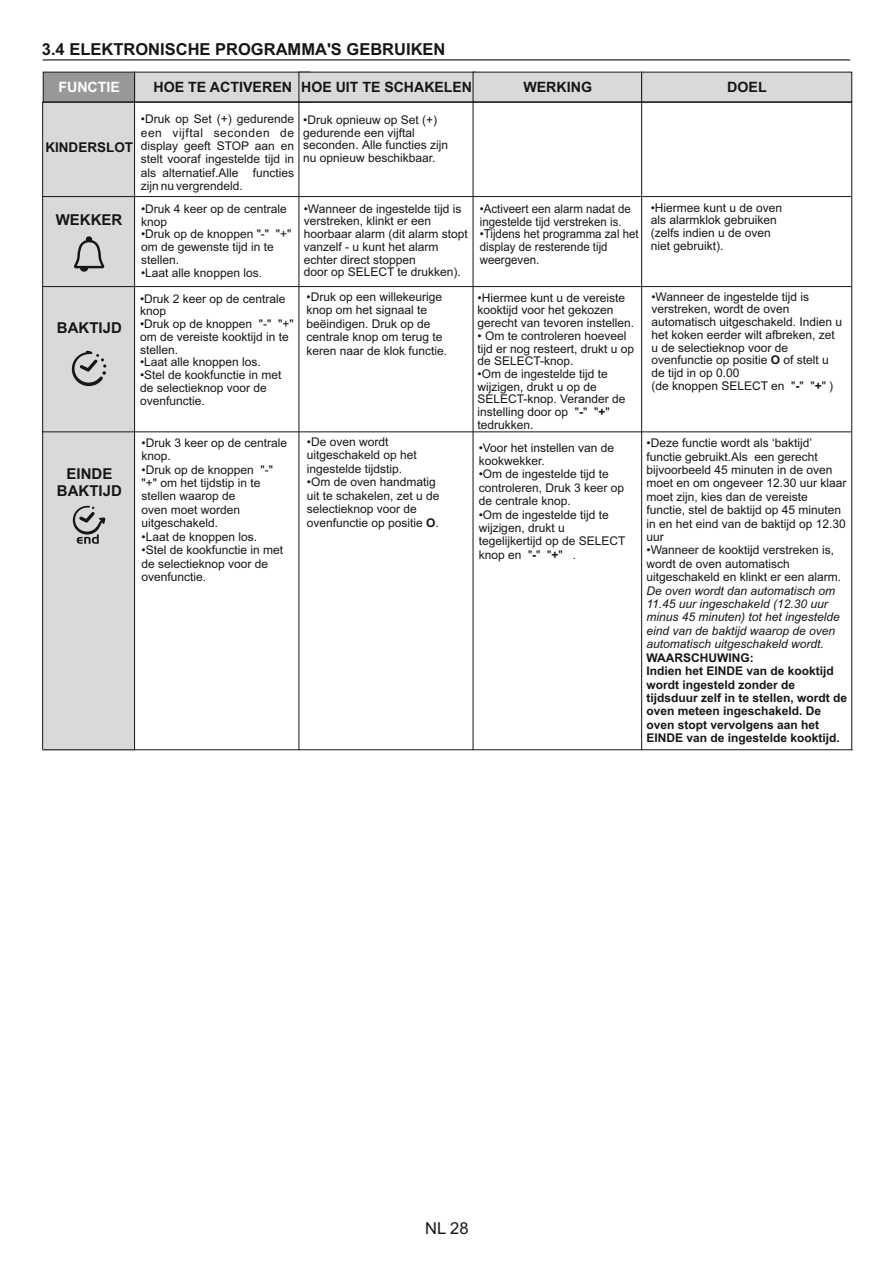
<style>
.page{position:relative;width:893px;height:1263px;background:#fff}
.page>*{position:absolute;margin:0;border:0;box-sizing:border-box;transform-origin:0 0}
.t1{font:700 16.5px "Arial";color:#151616}
.t2{font:16.5px "Arial";color:#151616}
.t3{font:700 15px/16.8px "Arial";color:#151616;text-align:center}
.t4{font:700 14.25px "Arial";color:#151616}
.t5{font:700 14.25px "Arial";color:#fff}
.t6{font:700 13.5px "Arial";color:#151616}
.t7{font:12.3px/12.8px "Arial";color:#151616;scale:.94 1}
.t8{font:12px/12.8px "Arial";color:#151616}
.t9{font:700 12px/13.4px "Arial";color:#151616}
.t10{font:italic 12px/13.4px "Arial";color:#151616}
.s1{font-weight:700}
</style>
<div class="page">
<div style="left:43px;top:103px;width:92px;height:647px;background:#d9d9da"></div>
<svg style="left:42px;top:71px;width:810px;height:31px;background:#c7c8c8"></svg>
<hr style="left:42px;top:102px;width:1px;height:647px;background:#151616">
<hr style="left:134px;top:102px;width:1px;height:648px;background:#151616">
<hr style="left:851px;top:102px;width:1px;height:648px;background:#151616">
<hr style="left:42px;top:431px;width:809px;height:1px;background:#151616">
<hr style="left:42px;top:286px;width:809px;height:1px;background:#151616">
<hr style="left:42px;top:196px;width:809px;height:1px;background:#151616">
<hr style="left:42px;top:102px;width:809px;height:1px;background:#151616">
<svg style="left:74px;top:236px;width:30px;height:36px"></svg>
<svg style="left:72px;top:350px;width:34px;height:36px"></svg>
<hr style="left:298px;top:102px;width:1px;height:648px;background:#151616">
<hr style="left:473px;top:102px;width:1px;height:648px;background:#151616">
<hr style="left:641px;top:102px;width:1px;height:648px;background:#151616">
<svg style="left:73px;top:506px;width:33px;height:38px"></svg>
<hr style="left:43px;top:749px;width:810px;height:1px;background:#151616">
<hr style="left:43px;top:59px;width:807px;height:1px;background:#151616">
<h1 class="t1" style="left:42px;top:43px;width:405px">3.4 ELEKTRONISCHE PROGRAMMA'S GEBRUIKEN</h1>
<p class="t5" style="left:58px;top:82px;width:63px">FUNCTIE</p>
<p class="t4" style="left:153px;top:82px;width:140px">HOE TE ACTIVEREN</p>
<p class="t4" style="left:301px;top:82px;width:172px">HOE UIT TE SCHAKELEN</p>
<p class="t4" style="left:523px;top:82px;width:70px">WERKING</p>
<p class="t4" style="left:727px;top:82px;width:41px">DOEL</p>
<p class="t6" style="left:45px;top:142px;width:89px">KINDERSLOT</p>
<p class="t3" style="left:56px;top:213px;width:68px">WEKKER</p>
<p class="t8" style="left:141px;top:113px;width:155px;line-height:13.4px;text-align:justify">•Druk op Set (+) gedurende een vijftal seconden de display geeft STOP aan en stelt vooraf ingestelde tijd in als alternatief.Alle functies zijn nu vergrendeld.</p>
<p class="t8" style="left:303px;top:115px;width:146px">•Druk opnieuw op Set (+) gedurende een vijftal seconden. Alle functies zijn nu opnieuw beschikbaar.</p>
<p class="t8" style="left:141px;top:203px;width:147px">•Druk 4 keer op de centrale knop</p>
<p class="t8" style="left:141px;top:229px;width:152px">•Druk op de knoppen "-" "+" om de gewenste tijd in te stellen.</p>
<p class="t8" style="left:141px;top:267px;width:122px">•Laat alle knoppen los.</p>
<p class="t8" style="left:304px;top:203px;width:166px">•Wanneer de ingestelde tijd is verstreken, klinkt er een hoorbaar alarm (dit alarm stopt vanzelf - u kunt het alarm echter direct stoppen<br>door op SELECT te drukken).</p>
<p class="t3" style="left:57px;top:320px;width:66px">BAKTIJD</p>
<p class="t3" style="left:57px;top:467px;width:66px">EINDE<br>BAKTIJD</p>
<p class="t8" style="left:140px;top:293px;width:147px">•Druk 2 keer op de centrale knop</p>
<p class="t8" style="left:140px;top:319px;width:155px">•Druk op de knoppen "-" "+" om de vereiste kooktijd in te stellen.</p>
<p class="t8" style="left:140px;top:357px;width:122px">•Laat alle knoppen los.</p>
<p class="t8" style="left:140px;top:370px;width:143px">•Stel de kookfunctie in met de selectieknop voor de ovenfunctie.</p>
<p class="t8" style="left:142px;top:437px;width:147px;line-height:13.4px">•Druk 3 keer op de centrale knop.</p>
<p class="t8" style="left:142px;top:464px;width:133px;line-height:13.4px">•Druk op de knoppen "-" "+" om het tijdstip in te stellen waarop de<br>oven moet worden uitgeschakeld.</p>
<p class="t8" style="left:142px;top:531px;width:117px">•Laat de knoppen los.</p>
<p class="t8" style="left:142px;top:544px;width:143px;line-height:13.4px">•Stel de kookfunctie in met de selectieknop voor de ovenfunctie.</p>
<p class="t8" style="left:306px;top:291px;width:142px;line-height:13.4px">•Druk op een willekeurige knop om het signaal te beëindigen. Druk op de centrale knop om terug te keren naar de klok functie.</p>
<p class="t8" style="left:307px;top:436px;width:112px;line-height:13.5px">•De oven wordt uitgeschakeld op het ingestelde tijdstip.</p>
<p class="t8" style="left:307px;top:476px;width:134px;line-height:13.5px">•Om de oven handmatig uit te schakelen, zet u de selectieknop voor de ovenfunctie op positie <span class="s1">O</span>.</p>
<p class="t7" style="left:480px;top:203px;width:162px">•Activeert een alarm nadat de ingestelde tijd verstreken is.</p>
<p class="t7" style="left:480px;top:229px;width:170px">•Tijdens het programma zal het display de resterende tijd weergeven.</p>
<p class="t8" style="left:477px;top:292px;width:158px">•Hiermee kunt u de vereiste kooktijd voor het gekozen gerecht van tevoren instellen.</p>
<p class="t8" style="left:477px;top:330px;width:158px">• Om te controleren hoeveel tijd er nog resteert, drukt u op de SELECT-knop.</p>
<p class="t8" style="left:477px;top:368px;width:150px">•Om de ingestelde tijd te wijzigen, drukt u op de<br>SELECT-knop. Verander de instelling door op "<span class="s1">-</span>" "<span class="s1">+</span>" tedrukken.</p>
<p class="t8" style="left:651px;top:202px;width:133px">•Hiermee kunt u de oven als alarmklok gebruiken (zelfs indien u de oven niet gebruikt).</p>
<p class="t8" style="left:651px;top:291px;width:192px">•Wanneer de ingestelde tijd is verstreken, wordt de oven automatisch uitgeschakeld. Indien u het koken eerder wilt afbreken, zet u de selectieknop voor de ovenfunctie op positie <span class="s1">O</span> of stelt u de tijd in op 0.00<br>(de knoppen SELECT en "<span class="s1">-</span>" "<span class="s1">+</span>" )</p>
<p class="t8" style="left:479px;top:442px;width:137px;line-height:13.4px">•Voor het instellen van de kookwekker.</p>
<p class="t8" style="left:479px;top:469px;width:147px;line-height:13.4px">•Om de ingestelde tijd te controleren, Druk 3 keer op de centrale knop.</p>
<p class="t8" style="left:479px;top:509px;width:148px;line-height:13.4px">•Om de ingestelde tijd te wijzigen, drukt u tegelijkertijd op de SELECT knop en "<span class="s1">-</span>" "<span class="s1">+</span>" .</p>
<p class="t8" style="left:646px;top:437px;width:202px;line-height:13.4px">•Deze functie wordt als ‘baktijd’ functie gebruikt.Als een gerecht bijvoorbeeld 45 minuten in de oven moet en om ongeveer 12.30 uur klaar moet zijn, kies dan de vereiste functie, stel de baktijd op 45 minuten in en het eind van de baktijd op 12.30 uur</p>
<p class="t8" style="left:646px;top:545px;width:196px;line-height:13.4px">•Wanneer de kooktijd verstreken is, wordt de oven automatisch uitgeschakeld en klinkt er een alarm.</p>
<p class="t10" style="left:646px;top:585px;width:195px">De oven wordt dan automatisch om 11.45 uur ingeschakeld (12.30 uur minus 45 minuten) tot het ingestelde eind van de baktijd waarop de oven automatisch uitgeschakeld wordt.</p>
<p class="t9" style="left:646px;top:652px;width:202px">WAARSCHUWING:<br>Indien het EINDE van de kooktijd wordt ingesteld zonder de tijdsduur zelf in te stellen, wordt de oven meteen ingeschakeld. De oven stopt vervolgens aan het<br>EINDE van de ingestelde kooktijd.</p>
<h1 class="t2" style="left:425px;top:1221px;width:45px">NL 28</h1>
</div>
